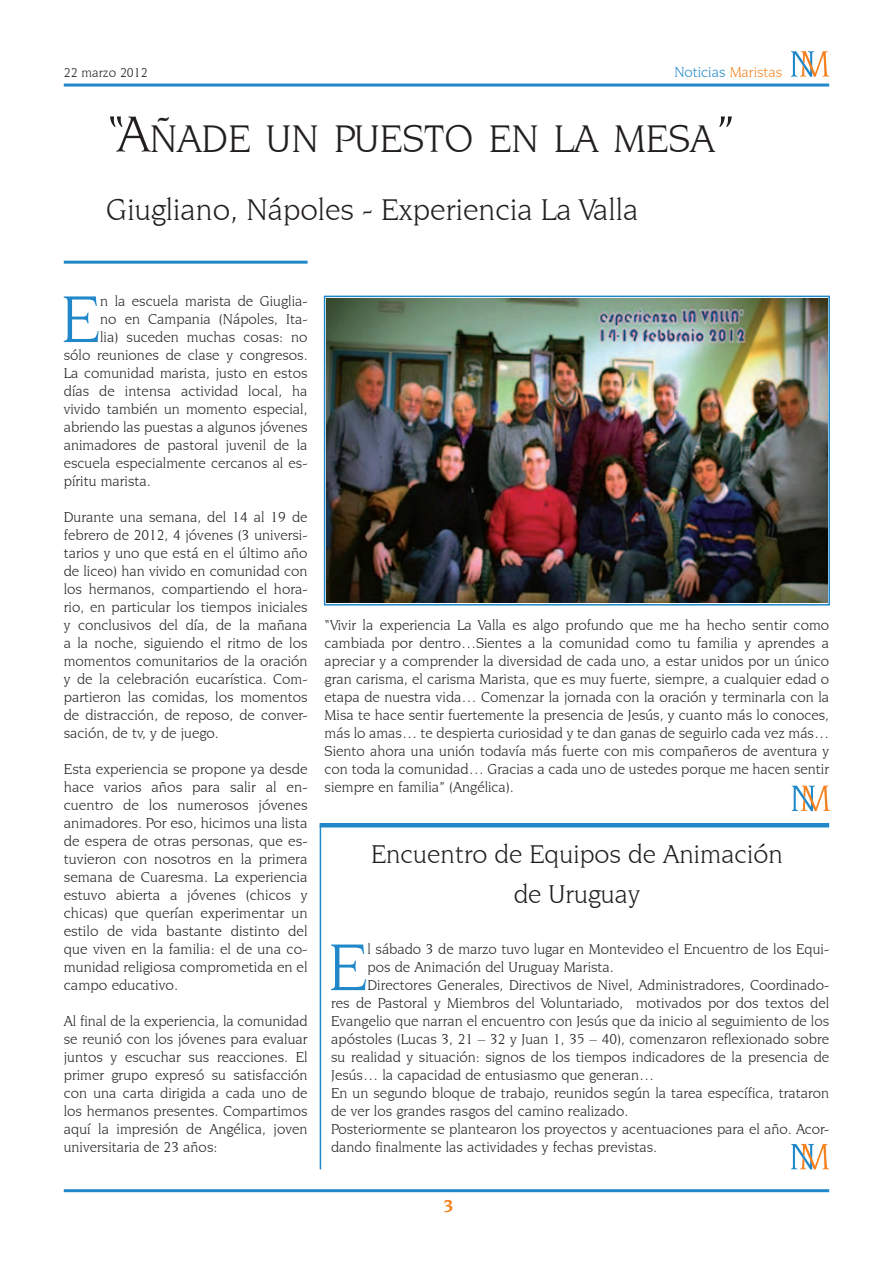
<style>
.page{position:relative;width:893px;height:1263px;background:#fff}
.page>*{position:absolute;margin:0;border:0;box-sizing:border-box;transform-origin:0 0}
.t1{font:70.2px "Novarese IT Cby BT";color:#2088c9}
.t2{font:40.5px "Novarese IT Cby BT";color:#231f20}
.t3{font:31.5px "Novarese IT Cby BT";color:#231f20}
.t4{font:27px/39.8px "Novarese IT Cby BT";color:#231f20;text-align:center}
.t5{font:700 18px "Novarese IT Cby BT";color:#f58220}
.t6{font:15px/18px "Novarese IT Cby BT";color:#231f20;text-align:justify}
.t7{font:15px "Novarese IT Cby BT";color:#2088c9}
.t8{font:13.5px "Novarese IT Cby BT";color:#231f20}
.s1{color:#f58220}
.s2{font-size:54px}
</style>
<div class="page">
<hr style="left:64px;top:1189px;width:765px;height:3px;background:#2088c9">
<hr style="left:64px;top:84px;width:765px;height:3px;background:#2088c9">
<svg style="left:791px;top:51px;width:38px;height:26px"></svg>
<hr style="left:64px;top:261px;width:244px;height:3px;background:#2088c9">
<svg style="left:791px;top:1144px;width:38px;height:25px"></svg>
<hr style="left:320px;top:823px;width:509px;height:4px;background:#2088c9">
<hr style="left:320px;top:825px;width:1px;height:344px;background:#2088c9">
<img style="left:327px;top:299px;width:500px;height:303px">
<div style="left:324px;top:296px;width:506px;height:309px;border:2px solid #2088c9"></div>
<svg style="left:792px;top:785px;width:38px;height:26px"></svg>
<p class="t8" style="left:64px;top:64px;width:85px">22 marzo 2012</p>
<p class="t7" style="left:674px;top:63px;width:110px">Noticias <span class="s1">Maristas</span></p>
<h2 class="t2" style="left:106px;top:114px;width:631px"><span class="s2">“A</span>ÑADE UN PUESTO EN LA MESA<span class="s2">”</span></h2>
<h3 class="t3" style="left:106px;top:191px;width:534px">Giugliano, Nápoles - Experiencia La Valla</h3>
<h1 class="t1" style="left:61px;top:277px;width:41px">E</h1>
<p class="t6" style="left:100px;top:292px;width:209px">n la escuela marista de Giuglia-</p>
<p class="t6" style="left:100px;top:310px;width:209px">no en Campania (Nápoles, Ita-</p>
<p class="t6" style="left:100px;top:328px;width:209px">lia) suceden muchas cosas: no</p>
<p class="t6" style="left:64px;top:346px;width:245px">sólo reuniones de clase y congresos.</p>
<p class="t6" style="left:64px;top:364px;width:245px">La comunidad marista, justo en estos</p>
<p class="t6" style="left:64px;top:382px;width:245px">días de intensa actividad local, ha</p>
<p class="t6" style="left:64px;top:400px;width:245px">vivido también un momento especial,</p>
<p class="t6" style="left:64px;top:418px;width:245px">abriendo las puestas a algunos jóvenes</p>
<p class="t6" style="left:64px;top:436px;width:245px">animadores de pastoral juvenil de la</p>
<p class="t6" style="left:64px;top:454px;width:245px">escuela especialmente cercanos al es-</p>
<p class="t6" style="left:64px;top:472px;width:88px">píritu marista.</p>
<p class="t6" style="left:64px;top:508px;width:245px">Durante una semana, del 14 al 19 de febrero de 2012, 4 jóvenes (3 universi&shy;tarios y uno que está en el último año de liceo) han vivido en comunidad con los hermanos, compartiendo el hora&shy;rio, en particular los tiempos iniciales y conclusivos del día, de la mañana a la noche, siguiendo el ritmo de los momentos comunitarios de la oración y de la celebración eucarística. Com&shy;partieron las comidas, los momentos de distracción, de reposo, de conver&shy;sación, de tv, y de juego.</p>
<p class="t6" style="left:64px;top:760px;width:245px">Esta experiencia se propone ya desde hace varios años para salir al en&shy;cuentro de los numerosos jóvenes animadores. Por eso, hicimos una lista de espera de otras personas, que es&shy;tuvieron con nosotros en la primera semana de Cuaresma. La experiencia estuvo abierta a jóvenes (chicos y chicas) que querían experimentar un estilo de vida bastante distinto del que viven en la familia: el de una co&shy;munidad religiosa comprometida en el campo educativo.</p>
<p class="t6" style="left:64px;top:1012px;width:245px">Al final de la experiencia, la comunidad se reunió con los jóvenes para evaluar juntos y escuchar sus reacciones. El primer grupo expresó su satisfacción con una carta dirigida a cada uno de los hermanos presentes. Compartimos aquí la impresión de Angélica, joven universitaria de 23 años:</p>
<p class="t6" style="left:325px;top:616px;width:506px">“Vivir la experiencia La Valla es algo profundo que me ha hecho sentir como cambiada por dentro…Sientes a la comunidad como tu familia y aprendes a apreciar y a comprender la diversidad de cada uno, a estar unidos por un único gran carisma, el carisma Marista, que es muy fuerte, siempre, a cualquier edad o etapa de nuestra vida… Comenzar la jornada con la oración y terminarla con la Misa te hace sentir fuertemente la presencia de Jesús, y cuanto más lo conoces, más lo amas… te despierta curiosidad y te dan ganas de seguirlo cada vez más… Siento ahora una unión todavía más fuerte con mis compañeros de aventura y con toda la comunidad… Gracias a cada uno de ustedes porque me hacen sentir siempre en familia” (Angélica).</p>
<h3 class="t4" style="left:371px;top:834px;width:413px">Encuentro de Equipos de Animación de Uruguay</h3>
<h1 class="t1" style="left:328px;top:925px;width:41px">E</h1>
<p class="t6" style="left:367px;top:940px;width:463px">l sábado 3 de marzo tuvo lugar en Montevideo el Encuentro de los Equi-</p>
<p class="t6" style="left:367px;top:958px;width:248px">pos de Animación del Uruguay Marista.</p>
<p class="t6" style="left:367px;top:976px;width:463px">Directores Generales, Directivos de Nivel, Administradores, Coordinado-</p>
<p class="t6" style="left:331px;top:994px;width:500px">res de Pastoral y Miembros del Voluntariado, motivados por dos textos del</p>
<p class="t6" style="left:331px;top:1012px;width:499px">Evangelio que narran el encuentro con Jesús que da inicio al seguimiento de los</p>
<p class="t6" style="left:331px;top:1030px;width:500px">apóstoles (Lucas 3, 21 – 32 y Juan 1, 35 – 40), comenzaron reflexionado sobre</p>
<p class="t6" style="left:331px;top:1048px;width:500px">su realidad y situación: signos de los tiempos indicadores de la presencia de</p>
<p class="t6" style="left:331px;top:1066px;width:324px">Jesús… la capacidad de entusiasmo que generan…</p>
<p class="t6" style="left:331px;top:1084px;width:499px">En un segundo bloque de trabajo, reunidos según la tarea específica, trataron</p>
<p class="t6" style="left:331px;top:1102px;width:299px">de ver los grandes rasgos del camino realizado.</p>
<p class="t6" style="left:331px;top:1120px;width:500px">Posteriormente se plantearon los proyectos y acentuaciones para el año. Acor-</p>
<p class="t6" style="left:331px;top:1138px;width:327px">dando finalmente las actividades y fechas previstas.</p>
<p class="t5" style="left:443px;top:1195px;width:12px">3</p>
</div>
